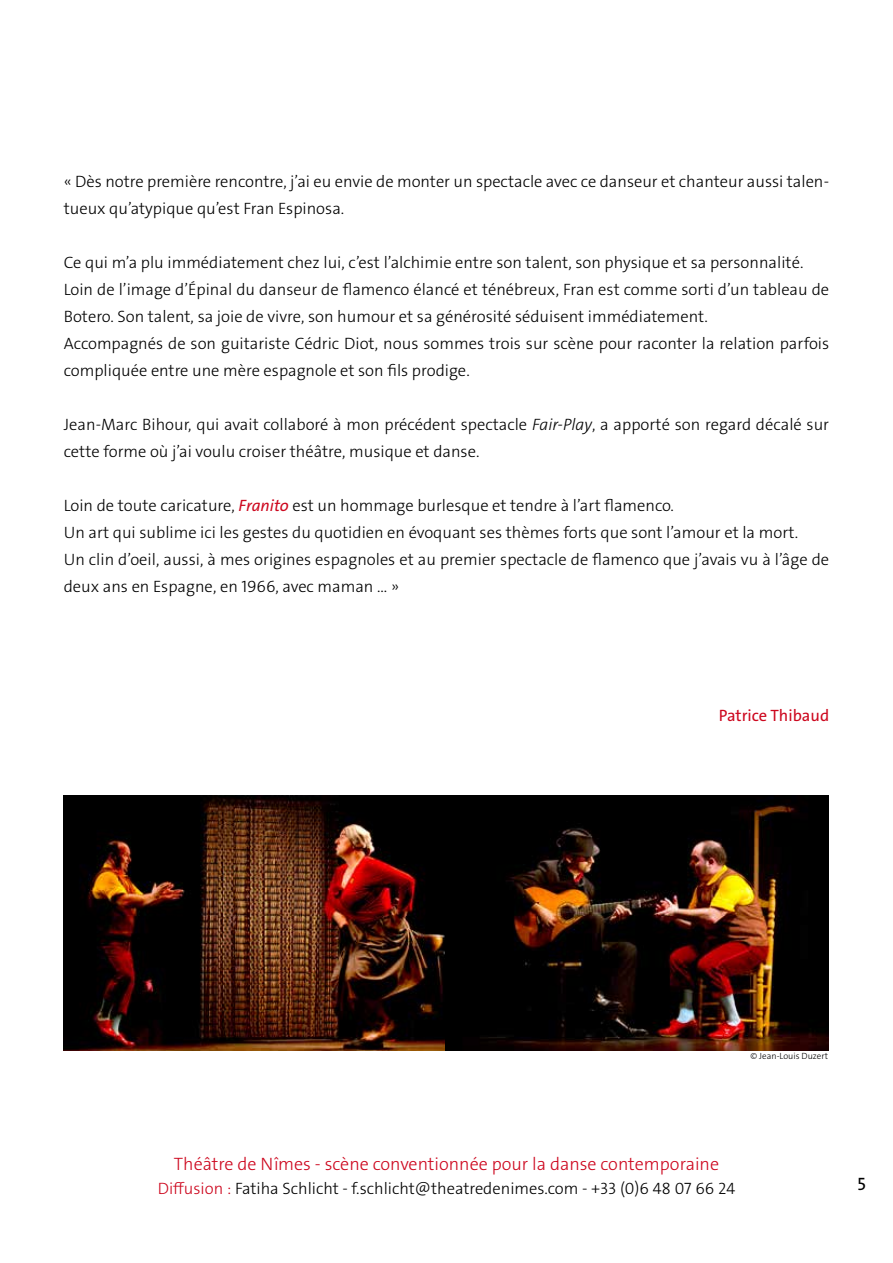
<style>
.page{position:relative;width:893px;height:1263px;background:#fff}
.page>*{position:absolute;margin:0;border:0;box-sizing:border-box;transform-origin:0 0}
.t1{font:300 18px "The Sans Os F";color:#cd071e}
.t2{font:18px "The Sans Os F";color:#000}
.t3{font:300 16.5px/27px "The Sans Os F";color:#000}
.t4{font:16.5px "The Sans Os F";color:#cd071e}
.t5{font:300 9px "The Sans Os F";color:#000}
.s1{font-style:italic}
.s2{font-weight:400;font-style:italic;color:#cd071e}
.s3{color:#cd071e}
</style>
<div class="page">
<img style="left:64px;top:795px;width:764px;height:255px">
<p class="t3" style="left:64px;top:168px;width:767px">« Dès notre première rencontre, j’ai eu envie de monter un spectacle avec ce danseur et chanteur aussi talen&shy;tueux qu’atypique qu’est Fran Espinosa.</p>
<p class="t3" style="left:64px;top:249px;width:767px">Ce qui m’a plu immédiatement chez lui, c’est l’alchimie entre son talent, son physique et sa personnalité.<br>Loin de l’image d’Épinal du danseur de flamenco élancé et ténébreux, Fran est comme sorti d’un tableau de Botero. Son talent, sa joie de vivre, son humour et sa générosité séduisent immédiatement.<br>Accompagnés de son guitariste Cédric Diot, nous sommes trois sur scène pour raconter la relation parfois compliquée entre une mère espagnole et son fils prodige.</p>
<p class="t3" style="left:64px;top:411px;width:767px">Jean-Marc Bihour, qui avait collaboré à mon précédent spectacle <span class="s1">Fair-Play</span>, a apporté son regard décalé sur cette forme où j’ai voulu croiser théâtre, musique et danse.</p>
<p class="t3" style="left:64px;top:492px;width:767px">Loin de toute caricature, <span class="s2">Franito</span> est un hommage burlesque et tendre à l’art flamenco.<br>Un art qui sublime ici les gestes du quotidien en évoquant ses thèmes forts que sont l’amour et la mort.<br>Un clin d’oeil, aussi, à mes origines espagnoles et au premier spectacle de flamenco que j’avais vu à l’âge de deux ans en Espagne, en 1966, avec maman ... »</p>
<p class="t4" style="left:719px;top:705px;width:112px">Patrice Thibaud</p>
<p class="t5" style="left:750px;top:1050px;width:79px">© Jean-Louis Duzert</p>
<p class="t1" style="left:174px;top:1152px;width:547px">Théâtre de Nîmes - scène conventionnée pour la danse contemporaine</p>
<p class="t3" style="left:158px;top:1175px;width:579px"><span class="s3">Diffusion :</span> Fatiha Schlicht - f.schlicht@theatredenimes.com - +33 (0)6 48 07 66 24</p>
<p class="t2" style="left:857px;top:1172px;width:10px">5</p>
</div>
